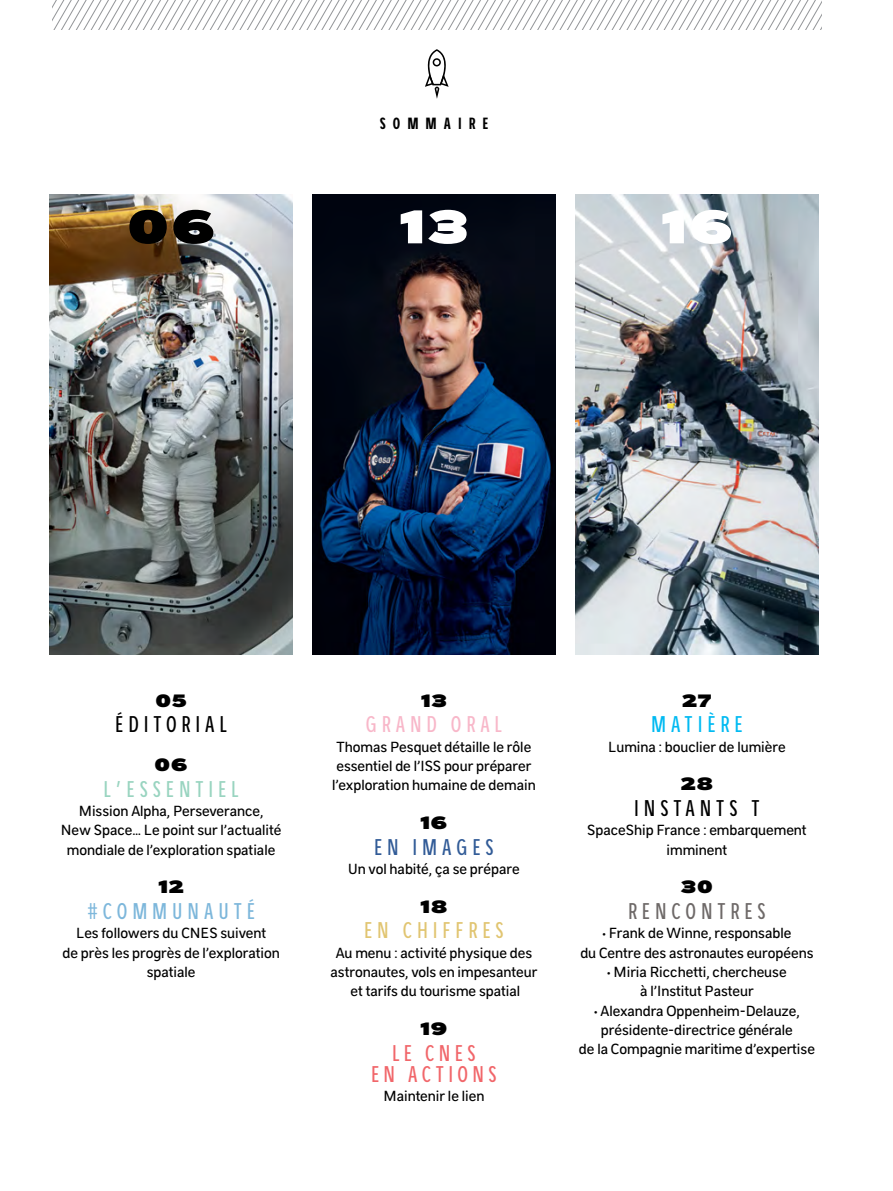
<style>
.page{position:relative;width:893px;height:1191px;background:#fff}
.page>*{position:absolute;margin:0;border:0;box-sizing:border-box;transform-origin:0 0}
.t1{font:50.75px "CNES Poster";color:#fff}
.t2{font:50.75px "CNES Poster";color:#000}
.t3{font:24.5px "CNES Condensed";letter-spacing:.2em;color:#000}
.t4{font:24.5px/21px "CNES Condensed";letter-spacing:.18em;color:#f1666a;text-align:center}
.t5{font:24.5px "CNES Condensed";letter-spacing:.2em;color:#99d4c0}
.t6{font:24.5px "CNES Condensed";letter-spacing:.2em;color:#7db7db}
.t7{font:24.5px "CNES Condensed";letter-spacing:.2em;color:#e1c571}
.t8{font:24.5px "CNES Condensed";letter-spacing:.2em;color:#6e6968}
.t9{font:24.5px "CNES Condensed";letter-spacing:.2em;color:#f8b7c9}
.t10{font:24.5px "CNES Condensed";letter-spacing:.2em;color:#315b97}
.t11{font:24.5px "CNES Condensed";letter-spacing:.2em;color:#00baf2}
.t12{font:19.25px "CNES Poster";letter-spacing:.05em;color:#000}
.t13{font:700 17.5px "CNES Condensed";letter-spacing:.4em;color:#000}
.t14{font:15.75px/19.2px "CNES Sans";color:#000;text-align:center}
</style>
<div class="page">
<svg style="left:425px;top:49px;width:24px;height:50px"></svg>
<svg style="left:52px;top:0;width:769px;height:30px"></svg>
<img style="left:50px;top:195px;width:243px;height:459px">
<img style="left:312px;top:195px;width:243px;height:459px">
<img style="left:575px;top:195px;width:244px;height:459px">
<p class="t13" style="left:380px;top:112px;width:110px">SOMMAIRE</p>
<h1 class="t2" style="left:127px;top:189px;width:89px">06</h1>
<h1 class="t1" style="left:400px;top:189px;width:70px">13</h1>
<h1 class="t1" style="left:661px;top:189px;width:73px">16</h1>
<p class="t12" style="left:156px;top:686px;width:33px">05</p>
<h2 class="t3" style="left:115px;top:709px;width:113px">ÉDITORIAL</h2>
<p class="t12" style="left:155px;top:750px;width:35px">06</p>
<h2 class="t5" style="left:104px;top:773px;width:137px">L’ESSENTIEL</h2>
<p class="t14" style="left:61px;top:801px;width:222px">Mission Alpha, Perseverance,<br>New Space… Le point sur l’actualité mondiale de l’exploration spatiale</p>
<p class="t12" style="left:158px;top:872px;width:27px">12</p>
<h2 class="t6" style="left:87px;top:895px;width:169px">#COMMUNAUTÉ</h2>
<p class="t14" style="left:63px;top:923px;width:219px">Les followers du CNES suivent<br>de près les progrès de l’exploration spatiale</p>
<p class="t12" style="left:421px;top:686px;width:27px">13</p>
<h2 class="t9" style="left:366px;top:709px;width:138px">GRAND ORAL</h2>
<p class="t14" style="left:332px;top:737px;width:205px;text-align:left">Thomas Pesquet détaille le rôle essentiel de l’ISS pour préparer l’exploration humaine de demain</p>
<p class="t12" style="left:420px;top:808px;width:28px">16</p>
<h2 class="t10" style="left:374px;top:831px;width:121px">EN IMAGES</h2>
<p class="t14" style="left:348px;top:859px;width:173px">Un vol habité, ça se prépare</p>
<p class="t12" style="left:421px;top:891px;width:28px">18</p>
<h2 class="t7" style="left:364px;top:915px;width:141px">EN CHIFFRES</h2>
<p class="t14" style="left:331px;top:942px;width:208px">Au menu : activité physique des astronautes, vols en impesanteur et tarifs du tourisme spatial</p>
<p class="t12" style="left:421px;top:1014px;width:28px">19</p>
<h2 class="t4" style="left:371px;top:1041px;width:127px">LE CNES<br>EN ACTIONS</h2>
<p class="t14" style="left:383px;top:1086px;width:102px">Maintenir le lien</p>
<p class="t12" style="left:682px;top:686px;width:31px">27</p>
<h2 class="t11" style="left:651px;top:709px;width:93px">MATIÈRE</h2>
<p class="t14" style="left:608px;top:737px;width:179px">Lumina : bouclier de lumière</p>
<p class="t12" style="left:681px;top:769px;width:34px">28</p>
<h2 class="t3" style="left:634px;top:793px;width:127px">INSTANTS T</h2>
<p class="t14" style="left:587px;top:820px;width:221px">SpaceShip France : embarquement imminent</p>
<p class="t12" style="left:681px;top:872px;width:33px">30</p>
<h2 class="t8" style="left:628px;top:895px;width:139px">RENCONTRES</h2>
<p class="t14" style="left:580px;top:923px;width:235px">• Frank de Winne, responsable<br>du Centre des astronautes européens</p>
<p class="t14" style="left:607px;top:962px;width:181px">• Miria Ricchetti, chercheuse à l’Institut Pasteur</p>
<p class="t14" style="left:579px;top:1000px;width:238px">• Alexandra Oppenheim-Delauze, présidente-directrice générale<br>de la Compagnie maritime d’expertise</p>
</div>
